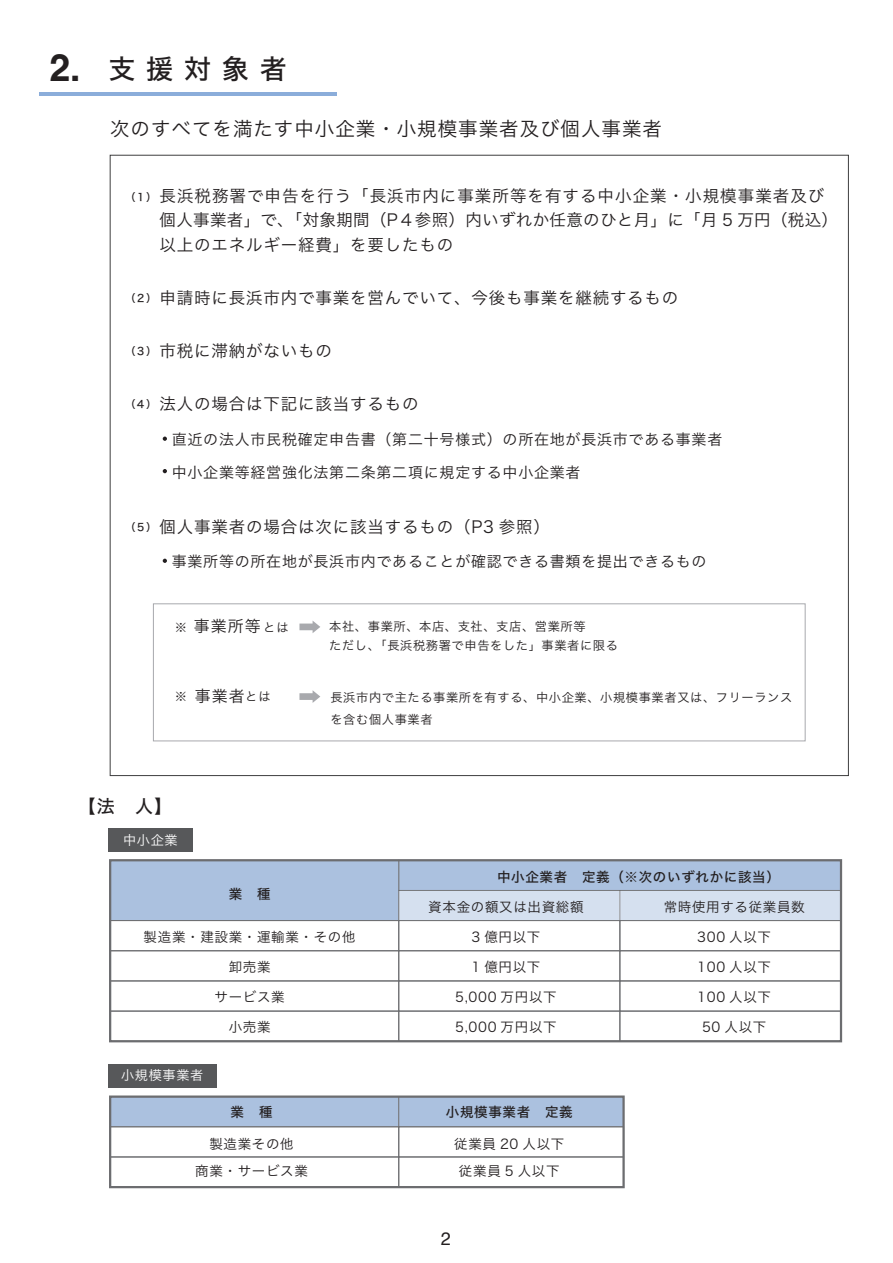
<style>
.page{position:relative;width:893px;height:1263px;background:#fff}
.page>*{position:absolute;margin:0;border:0;box-sizing:border-box;transform-origin:0 0}
.t1{font:27px "Hiragino Sans W5";letter-spacing:.4em;color:#231f20}
.t2{font:19.5px "Hiragino Sans W3";letter-spacing:.05em;color:#231f20}
.t3{font:18px "Hiragino Sans W5";color:#231f20}
.t4{font:18px "Helvetica";color:#231f20}
.t5{font:16.5px/24px "Hiragino Sans W3";letter-spacing:.05em;color:#231f20}
.t6{font:15.9px "Hiragino Sans W3";letter-spacing:.07em;color:#231f20}
.t7{font:15px "Hiragino Sans W3";letter-spacing:.05em;color:#231f20}
.t8{font:13.5px/29.7px "Hiragino Sans W3";letter-spacing:.05em;color:#231f20;text-align:center}
.t9{font:13.5px "Hiragino Sans W5";letter-spacing:.05em;color:#231f20}
.t10{font:13.2px "Hiragino Sans W3";letter-spacing:.05em;color:#fff}
.t11{font:12.3px/18.5px "Hiragino Sans W3";letter-spacing:.05em;color:#231f20}
.t12{font:10.5px "Hiragino Sans W5";color:#231f20}
.s1{font-family:"Helvetica";font-weight:700;font-size:37.5px}
.s2{font-family:"Hiragino Sans W5";font-size:10.5px}
</style>
<div class="page">
<hr style="left:39px;top:92px;width:298px;height:3px;background:#8badda">
<div style="left:153px;top:603px;width:652px;height:138px;border:1px solid #a8a9ad"></div>
<svg style="left:299px;top:621px;width:21px;height:12px"></svg>
<svg style="left:299px;top:690px;width:21px;height:13px"></svg>
<svg style="left:163px;top:437px;width:4px;height:4px"></svg>
<svg style="left:163px;top:469px;width:4px;height:4px"></svg>
<svg style="left:163px;top:559px;width:4px;height:4px"></svg>
<div style="left:108px;top:828px;width:85px;height:24px;background:#57585a"></div>
<div style="left:108px;top:1064px;width:109px;height:23px;background:#57585a"></div>
<div style="left:112px;top:862px;width:727px;height:58px;background:#abc1df"></div>
<div style="left:398px;top:890px;width:222px;height:31px;background:#d5e0ef;border:1px solid #57585a"></div>
<div style="left:619px;top:890px;width:222px;height:31px;background:#d5e0ef;border:1px solid #57585a"></div>
<div style="left:110px;top:920px;width:289px;height:31px;border:1px solid #6c6d70"></div>
<div style="left:398px;top:920px;width:222px;height:31px;border:1px solid #6c6d70"></div>
<div style="left:619px;top:920px;width:222px;height:31px;border:1px solid #6c6d70"></div>
<div style="left:110px;top:950px;width:289px;height:31px;border:1px solid #6c6d70"></div>
<div style="left:398px;top:950px;width:222px;height:31px;border:1px solid #6c6d70"></div>
<div style="left:619px;top:950px;width:222px;height:31px;border:1px solid #6c6d70"></div>
<div style="left:110px;top:980px;width:289px;height:31px;border:1px solid #6c6d70"></div>
<div style="left:398px;top:980px;width:222px;height:31px;border:1px solid #6c6d70"></div>
<div style="left:619px;top:980px;width:222px;height:31px;border:1px solid #6c6d70"></div>
<div style="left:110px;top:1011px;width:289px;height:31px;border:1px solid #6c6d70"></div>
<div style="left:398px;top:1011px;width:222px;height:31px;border:1px solid #6c6d70"></div>
<div style="left:619px;top:1011px;width:222px;height:31px;border:1px solid #6c6d70"></div>
<div style="left:110px;top:1096px;width:289px;height:31px;background:#abc1df"></div>
<div style="left:398px;top:1096px;width:226px;height:31px;background:#abc1df"></div>
<div style="left:110px;top:1126px;width:289px;height:31px;border:1px solid #6c6d70"></div>
<div style="left:398px;top:1126px;width:226px;height:31px;border:1px solid #6c6d70"></div>
<div style="left:110px;top:1156px;width:289px;height:31px;border:1px solid #6c6d70"></div>
<div style="left:398px;top:1156px;width:226px;height:31px;border:1px solid #6c6d70"></div>
<div style="left:109px;top:859px;width:733px;height:183px;border:2px solid #6c6d70"></div>
<div style="left:109px;top:1095px;width:516px;height:93px;border:2px solid #6c6d70"></div>
<h1 class="t1" style="left:49px;top:44px;width:239px"><span class="s1">2.</span> 支援対象者</h1>
<p class="t2" style="left:110px;top:112px;width:553px">次のすべてを満たす中小企業・小規模事業者及び個人事業者</p>
<p class="t12" style="left:125px;top:187px;width:33px">（１）</p>
<p class="t5" style="left:159px;top:183px;width:680px">長浜税務署で申告を行う「長浜市内に事業所等を有する中小企業・小規模事業者及び個人事業者」で、「対象期間（P４参照）内いずれか任意のひと月」に「月 5 万円（税込）以上のエネルギー経費」を要したもの</p>
<p class="t5" style="left:125px;top:284px;width:555px"><span class="s2">（２）</span>申請時に長浜市内で事業を営んでいて、今後も事業を継続するもの</p>
<p class="t5" style="left:125px;top:337px;width:208px"><span class="s2">（３）</span>市税に滞納がないもの</p>
<p class="t5" style="left:125px;top:391px;width:295px"><span class="s2">（４）</span>法人の場合は下記に該当するもの</p>
<p class="t7" style="left:172px;top:426px;width:552px">直近の法人市民税確定申告書（第二十号様式）の所在地が長浜市である事業者</p>
<p class="t7" style="left:172px;top:459px;width:410px">中小企業等経営強化法第二条第二項に規定する中小企業者</p>
<p class="t5" style="left:125px;top:514px;width:426px"><span class="s2">（５）</span>個人事業者の場合は次に該当するもの（P3 参照）</p>
<p class="t7" style="left:172px;top:548px;width:536px">事業所等の所在地が長浜市内であることが確認できる書類を提出できるもの</p>
<p class="t6" style="left:194px;top:611px;width:68px">事業所等</p>
<p class="t11" style="left:329px;top:616px;width:290px">本社、事業所、本店、支社、支店、営業所等<br>ただし、「長浜税務署で申告をした」事業者に限る</p>
<p class="t11" style="left:175px;top:617px;width:115px">※　　　　　 とは</p>
<p class="t6" style="left:195px;top:681px;width:51px">事業者</p>
<p class="t11" style="left:330px;top:685px;width:463px;line-height:22px">長浜市内で主たる事業所を有する、中小企業、小規模事業者又は、フリーランスを含む個人事業者</p>
<p class="t11" style="left:175px;top:686px;width:97px">※　　　　 とは</p>
<p class="t3" style="left:78px;top:790px;width:96px">【法　人】</p>
<p class="t10" style="left:123px;top:828px;width:56px">中小企業</p>
<p class="t9" style="left:229px;top:881px;width:43px">業　種</p>
<p class="t8" style="left:144px;top:921px;width:213px">製造業・建設業・運輸業・その他</p>
<p class="t8" style="left:215px;top:951px;width:72px">卸売業<br>サービス業</p>
<p class="t8" style="left:229px;top:1011px;width:43px">小売業</p>
<p class="t10" style="left:121px;top:1063px;width:84px">小規模事業者</p>
<p class="t9" style="left:497px;top:864px;width:284px">中小企業者　定義（※次のいずれかに該当）</p>
<p class="t8" style="left:428px;top:891px;width:157px">資本金の額又は出資総額</p>
<p class="t8" style="left:664px;top:891px;width:143px">常時使用する従業員数</p>
<p class="t8" style="left:471px;top:921px;width:70px">3 億円以下</p>
<p class="t8" style="left:455px;top:951px;width:103px">1 億円以下<br>5,000 万円以下</p>
<p class="t8" style="left:455px;top:1011px;width:103px">5,000 万円以下</p>
<p class="t8" style="left:697px;top:921px;width:75px">300 人以下</p>
<p class="t8" style="left:697px;top:951px;width:75px;text-align:left">100 人以下<br>100 人以下</p>
<p class="t8" style="left:702px;top:1011px;width:66px">50 人以下</p>
<p class="t9" style="left:231px;top:1100px;width:43px">業　種</p>
<p class="t9" style="left:446px;top:1100px;width:128px">小規模事業者　定義</p>
<p class="t8" style="left:195px;top:1129px;width:114px;line-height:27.2px">製造業その他<br>商業・サービス業</p>
<p class="t8" style="left:454px;top:1129px;width:112px;line-height:27.2px">従業員 20 人以下従業員 5 人以下</p>
<p class="t4" style="left:441px;top:1225px;width:12px">2</p>
</div>
